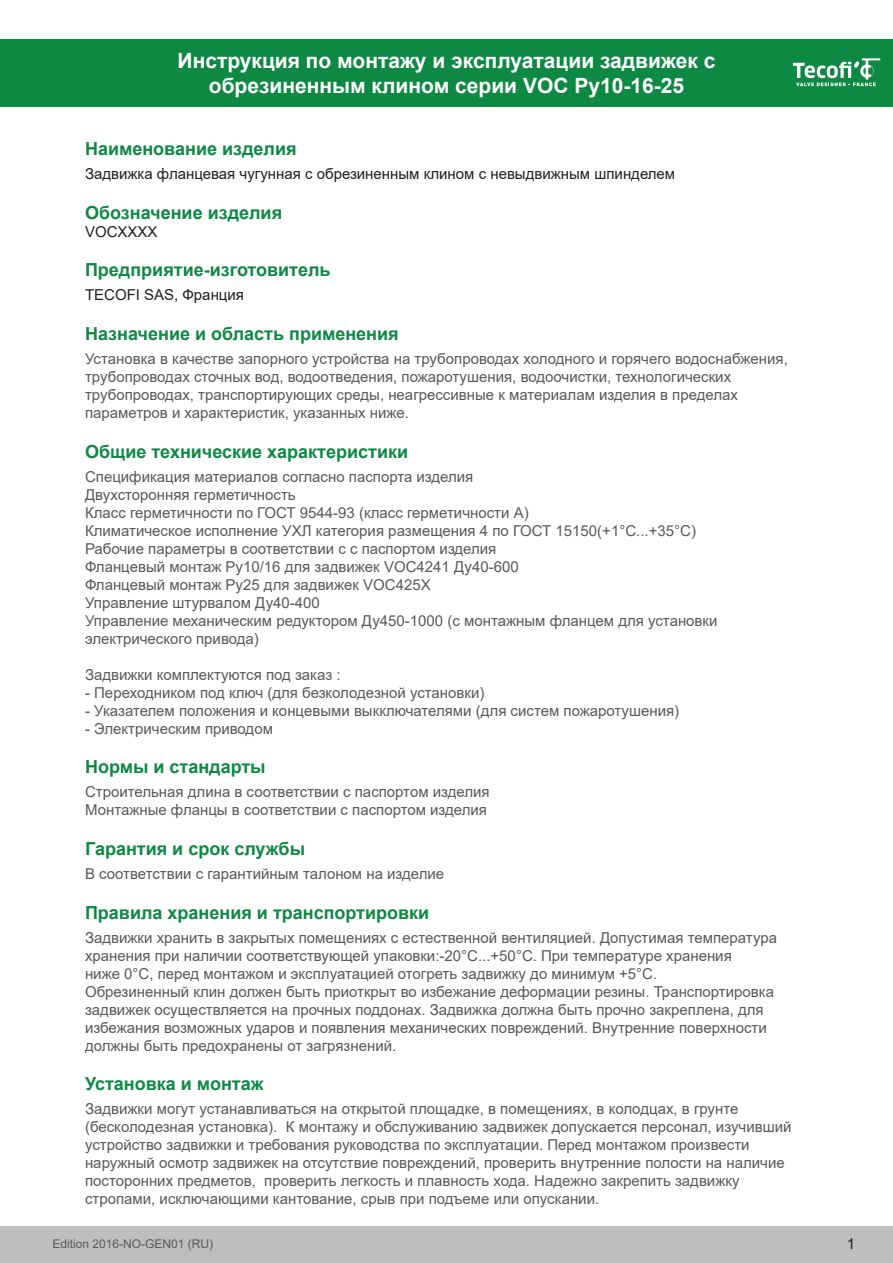
<style>
.page{position:relative;width:893px;height:1263px;background:#fff}
.page>*{position:absolute;margin:0;border:0;box-sizing:border-box;transform-origin:0 0}
.t1{font:700 21px/25.2px "Arial";color:#fff;text-align:center}
.t2{font:700 18px "Arial";color:#0e8943}
.t3{font:15px/18px "Arial";color:#58595b}
.t4{font:15px "Arial";color:#231f20}
.t5{font:12px "Arial";color:#58595b}
</style>
<div class="page">
<div style="left:0;top:1226px;width:893px;height:37px;background:#bcbec0"></div>
<div style="left:0;top:39px;width:893px;height:67px;background:#0e8943"></div>
<svg style="left:792px;top:58px;width:89px;height:29px"></svg>
<h1 class="t1" style="left:178px;top:48px;width:539px">Инструкция по монтажу и эксплуатации задвижек с обрезиненным клином серии VOC Ру10-16-25</h1>
<p class="t2" style="left:85px;top:136px;width:213px">Наименование изделия</p>
<p class="t4" style="left:85px;top:164px;width:592px">Задвижка фланцевая чугунная с обрезиненным клином с невыдвижным шпинделем</p>
<p class="t2" style="left:85px;top:200px;width:199px">Обозначение изделия</p>
<p class="t4" style="left:85px;top:226px;width:74px">VOCXXXX</p>
<p class="t2" style="left:85px;top:257px;width:247px">Предприятие-изготовитель</p>
<p class="t4" style="left:85px;top:285px;width:160px">TECOFI SAS, Франция</p>
<p class="t2" style="left:85px;top:321px;width:315px">Назначение и область применения</p>
<p class="t3" style="left:85px;top:350px;width:704px">Установка в качестве запорного устройства на трубопроводах холодного и горячего водоснабжения, трубопроводах сточных вод, водоотведения, пожаротушения, водоочистки, технологических трубопроводах, транспортирующих среды, неагрессивные к материалам изделия в пределах параметров и характеристик, указанных ниже.</p>
<p class="t2" style="left:85px;top:439px;width:325px">Общие технические характеристики</p>
<p class="t3" style="left:85px;top:467px;width:634px">Спецификация материалов согласно паспорта изделия<br>Двухсторонняя герметичность<br>Класс герметичности по ГОСТ 9544-93 (класс герметичности А)<br>Климатическое исполнение УХЛ категория размещения 4 по ГОСТ 15150(+1°C...+35°C)<br>Рабочие параметры в соответствии с с паспортом изделия<br>Фланцевый монтаж Ру10/16 для задвижек VOC4241 Ду40-600<br>Фланцевый монтаж Ру25 для задвижек VOC425Х<br>Управление штурвалом Ду40-400<br>Управление механическим редуктором Ду450-1000 (c монтажным фланцем для установки электрического привода)</p>
<p class="t3" style="left:85px;top:665px;width:257px">Задвижки комплектуются под заказ :</p>
<p class="t3" style="left:85px;top:683px;width:401px">- Переходником под ключ (для безколодезной установки)</p>
<p class="t3" style="left:85px;top:701px;width:596px">- Указателем положения и концевыми выкключателями (для систем пожаротушения)</p>
<p class="t3" style="left:85px;top:719px;width:190px">- Электрическим приводом</p>
<p class="t2" style="left:85px;top:754px;width:182px">Нормы и стандарты</p>
<p class="t3" style="left:85px;top:783px;width:406px">Строительная длина в соответствии с паспортом изделия<br>Монтажные фланцы в соответствии с паспортом изделия</p>
<p class="t2" style="left:85px;top:836px;width:222px">Гарантия и срок службы</p>
<p class="t3" style="left:85px;top:864px;width:361px">В соответствии с гарантийным талоном на изделие</p>
<p class="t2" style="left:85px;top:899px;width:346px">Правила хранения и транспортировки</p>
<p class="t3" style="left:85px;top:928px;width:693px">Задвижки хранить в закрытых помещениях с естественной вентиляцией. Допустимая температура хранения при наличии соответствующей упаковки:-20°C...+50°C. При температуре хранения<br>ниже 0°C, перед монтажом и эксплуатацией отогреть задвижку до минимум +5°C.<br>Обрезиненный клин должен быть приоткрыт во избежание деформации резины. Транспортировка задвижек осуществляется на прочных поддонах. Задвижка должна быть прочно закреплена, для избежания возможных ударов и появления механических повреждений. Внутренние поверхности должны быть предохранены от загрязнений.</p>
<p class="t2" style="left:85px;top:1071px;width:180px">Установка и монтаж</p>
<p class="t3" style="left:85px;top:1100px;width:708px">Задвижки могут устанавливаться на открытой площадке, в помещениях, в колодцах, в грунте (бесколодезная установка). К монтажу и обслуживанию задвижек допускается персонал, изучивший устройство задвижки и требования руководства по эксплуатации. Перед монтажом произвести наружный осмотр задвижек на отсутствие повреждений, проверить внутренние полости на наличие посторонних предметов, проверить легкость и плавность хода. Надежно закрепить задвижку стропами, исключающими кантование, срыв при подъеме или опускании.</p>
<p class="t5" style="left:52px;top:1240px;width:162px">Edition 2016-NO-GEN01 (RU)</p>
<p class="t4" style="left:847px;top:1238px;width:10px">1</p>
</div>
